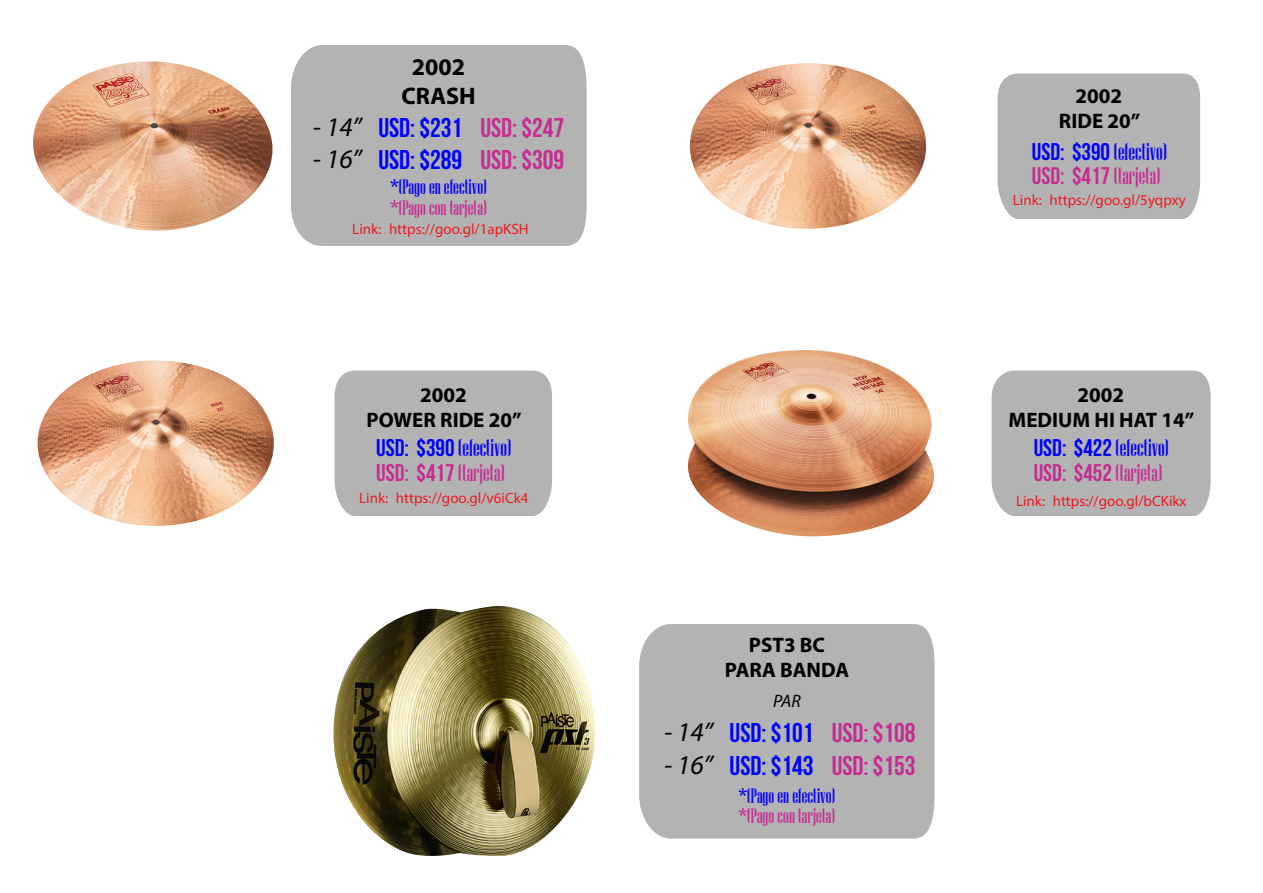
<style>
.page{position:relative;width:1263px;height:893px;background:#fff}
.page>*{position:absolute;margin:0;border:0;box-sizing:border-box;transform-origin:0 0}
.t1{font:700 27px/32.4px "Bebas Neue";color:#00f}
.t2{font:700 27px/32.4px "Bebas Neue";color:#c52d90}
.t3{font:italic 27px "Myriad Pro";color:#000}
.t4{font:24px/24.8px "Niagara Solid";color:#00f}
.t5{font:700 24px/28.8px "Myriad Pro";color:#000;text-align:center}
.t6{font:21px/20.2px "Niagara Solid";color:#00f}
.t7{font:700 21px/25.2px "Myriad Pro";color:#000;text-align:center}
.t8{font:italic 18px "Myriad Pro";color:#000}
.t9{font:15px "Myriad Pro";color:#ec1c24}
.s1{font-family:"Bebas Neue";font-weight:700}
.s2{font-family:"Bebas Neue";font-weight:700;color:#c52d90}
.s3{color:#c52d90}
</style>
<div class="page">
<img style="left:333px;top:606px;width:262px;height:250px">
<img style="left:33px;top:61px;width:239px;height:170px">
<img style="left:690px;top:63px;width:236px;height:166px">
<img style="left:38px;top:360px;width:236px;height:166px">
<img style="left:688px;top:350px;width:246px;height:186px">
<div style="left:998px;top:74px;width:202px;height:145px;background:#b3b3b3"></div>
<div style="left:992px;top:371px;width:218px;height:145px;background:#b3b3b3"></div>
<div style="left:334px;top:371px;width:218px;height:145px;background:#b3b3b3"></div>
<div style="left:291px;top:45px;width:295px;height:201px;background:#b3b3b3"></div>
<div style="left:639px;top:624px;width:295px;height:214px;background:#b3b3b3"></div>
<p class="t5" style="left:402px;top:52px;width:75px">2002<br>CRASH</p>
<p class="t1" style="left:378px;top:111px;width:85px">USD: $231<br>USD: $289</p>
<p class="t2" style="left:480px;top:111px;width:85px">USD: $247<br>USD: $309</p>
<p class="t6" style="left:390px;top:177px;width:98px"><span class="s1">*</span>(Pago en efectivo) <span class="s2">*</span><span class="s3">(Pago con tarjeta)</span></p>
<p class="t9" style="left:352px;top:220px;width:178px">Link: https://goo.gl/1apKSH</p>
<p class="t3" style="left:313px;top:110px;width:51px">- 14”</p>
<p class="t3" style="left:313px;top:142px;width:51px">- 16”</p>
<p class="t7" style="left:367px;top:382px;width:157px">2002<br>POWER RIDE 20”</p>
<p class="t4" style="left:376px;top:436px;width:137px"><span class="s1">USD: $390</span> (efectivo)<br><span class="s2">USD: $417</span> <span class="s3">(tarjeta)</span></p>
<p class="t9" style="left:359px;top:488px;width:171px">Link: https://goo.gl/v6iCk4</p>
<p class="t3" style="left:664px;top:715px;width:51px">- 14”</p>
<p class="t3" style="left:664px;top:748px;width:51px">- 16”</p>
<p class="t7" style="left:725px;top:632px;width:126px">PST3 BC<br>PARA BANDA</p>
<p class="t8" style="left:773px;top:690px;width:29px">PAR</p>
<p class="t1" style="left:730px;top:716px;width:85px">USD: $101<br>USD: $143</p>
<p class="t2" style="left:832px;top:716px;width:85px">USD: $108<br>USD: $153</p>
<p class="t6" style="left:739px;top:786px;width:98px"><span class="s1">*</span>(Pago en efectivo) <span class="s2">*</span><span class="s3">(Pago con tarjeta)</span></p>
<p class="t7" style="left:1059px;top:83px;width:83px">2002<br>RIDE 20”</p>
<p class="t4" style="left:1032px;top:139px;width:137px"><span class="s1">USD: $390</span> (efectivo)<br><span class="s2">USD: $417</span> <span class="s3">(tarjeta)</span></p>
<p class="t9" style="left:1013px;top:190px;width:175px">Link: https://goo.gl/5yqpxy</p>
<p class="t7" style="left:1009px;top:381px;width:187px">2002<br>MEDIUM HI HAT 14”</p>
<p class="t4" style="left:1034px;top:436px;width:137px"><span class="s1">USD: $422</span> (efectivo)<br><span class="s2">USD: $452</span> <span class="s3">(tarjeta)</span></p>
<p class="t9" style="left:1016px;top:492px;width:172px">Link: https://goo.gl/bCKikx</p>
</div>
